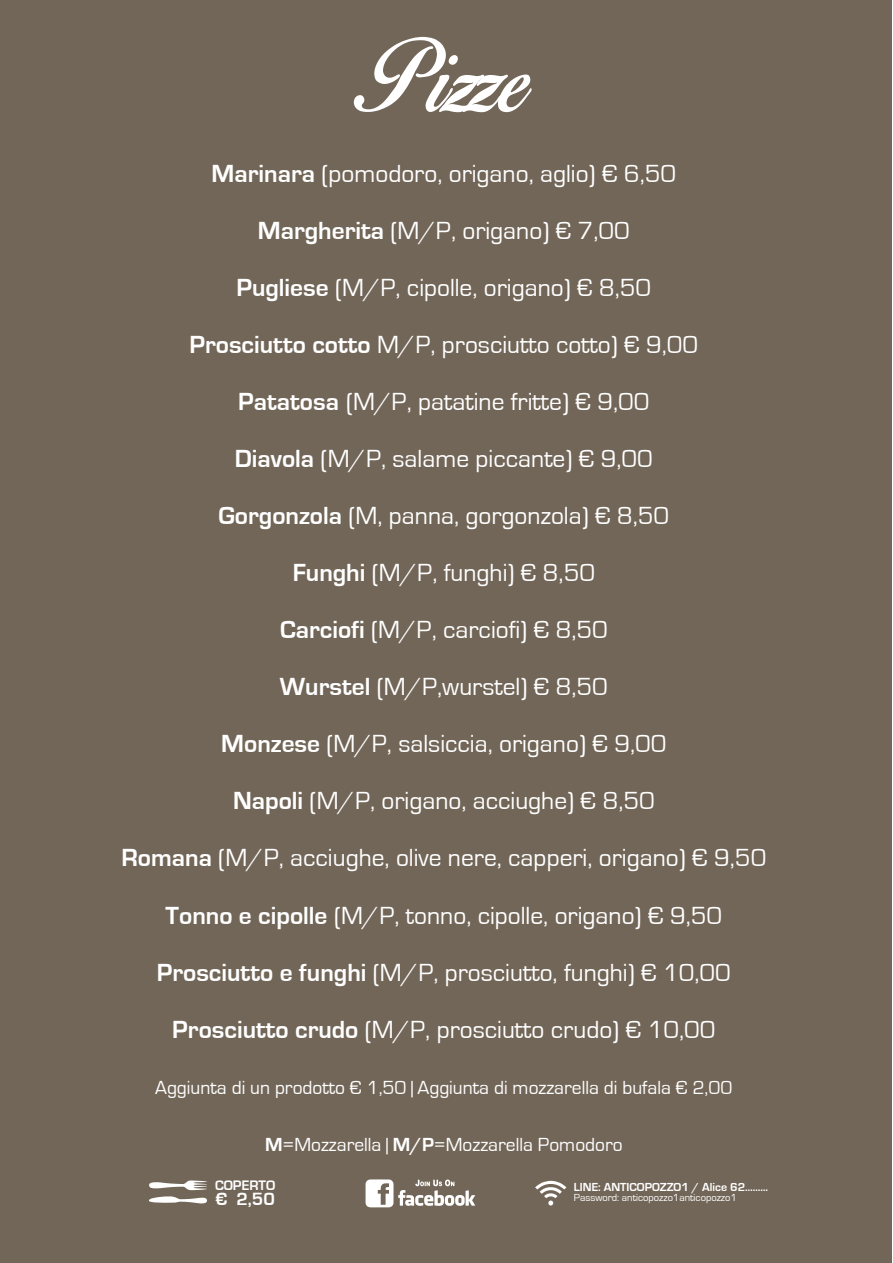
<style>
.page{position:relative;width:893px;height:1263px;background:#fff}
.page>*{position:absolute;margin:0;border:0;box-sizing:border-box;transform-origin:0 0}
.t1{font:25.5px "Eurostile";color:#fff}
.t2{font:19.5px "Eurostile";color:#fff}
.t3{font:700 18.3px "Eurostile";color:#fff}
.t4{font:700 14.25px "Eurostile";color:#fff}
.t5{font:700 12px "Eurostile";color:#fff}
.t6{font:10.5px "Eurostile";color:#fff}
.s1{font-weight:700}
</style>
<div class="page">
<div style="left:0;top:0;width:891px;height:1263px;background:#726658"></div>
<svg style="left:354px;top:37px;width:178px;height:75px"></svg>
<svg style="left:365px;top:1179px;width:110px;height:28px"></svg>
<svg style="left:149px;top:1196px;width:58px;height:7px"></svg>
<svg style="left:149px;top:1180px;width:58px;height:10px"></svg>
<svg style="left:535px;top:1181px;width:31px;height:8px"></svg>
<svg style="left:548px;top:1200px;width:6px;height:5px"></svg>
<svg style="left:540px;top:1185px;width:22px;height:9px"></svg>
<svg style="left:544px;top:1192px;width:13px;height:6px"></svg>
<p class="t1" style="left:212px;top:160px;width:466px"><span class="s1">Marinara</span> (pomodoro, origano, aglio) € 6,50</p>
<p class="t1" style="left:258px;top:217px;width:373px"><span class="s1">Margherita</span> (M/P, origano) € 7,00</p>
<p class="t1" style="left:236px;top:274px;width:416px"><span class="s1">Pugliese</span> (M/P, cipolle, origano) € 8,50</p>
<p class="t1" style="left:189px;top:331px;width:510px"><span class="s1">Prosciutto cotto</span> M/P, prosciutto cotto) € 9,00</p>
<p class="t1" style="left:238px;top:388px;width:413px"><span class="s1">Patatosa</span> (M/P, patatine fritte) € 9,00</p>
<p class="t1" style="left:235px;top:445px;width:420px"><span class="s1">Diavola</span> (M/P, salame piccante) € 9,00</p>
<p class="t1" style="left:218px;top:502px;width:452px"><span class="s1">Gorgonzola</span> (M, panna, gorgonzola) € 8,50</p>
<p class="t1" style="left:293px;top:559px;width:304px"><span class="s1">Funghi</span> (M/P, funghi) € 8,50</p>
<p class="t1" style="left:280px;top:616px;width:329px"><span class="s1">Carciofi</span> (M/P, carciofi) € 8,50</p>
<p class="t1" style="left:280px;top:673px;width:330px"><span class="s1">Wurstel</span> (M/P,wurstel) € 8,50</p>
<p class="t1" style="left:221px;top:730px;width:447px"><span class="s1">Monzese</span> (M/P, salsiccia, origano) € 9,00</p>
<p class="t1" style="left:233px;top:787px;width:423px"><span class="s1">Napoli</span> (M/P, origano, acciughe) € 8,50</p>
<p class="t1" style="left:121px;top:844px;width:646px"><span class="s1">Romana</span> (M/P, acciughe, olive nere, capperi, origano) € 9,50</p>
<p class="t1" style="left:166px;top:901px;width:558px"><span class="s1">Tonno e cipolle</span> (M/P, tonno, cipolle, origano) € 9,50</p>
<p class="t1" style="left:157px;top:958px;width:575px"><span class="s1">Prosciutto e funghi</span> (M/P, prosciutto, funghi) € 10,00</p>
<p class="t1" style="left:172px;top:1015px;width:544px"><span class="s1">Prosciutto crudo</span> (M/P, prosciutto crudo) € 10,00</p>
<p class="t2" style="left:155px;top:1077px;width:579px">Aggiunta di un prodotto € 1,50 | Aggiunta di mozzarella di bufala € 2,00</p>
<p class="t2" style="left:265px;top:1134px;width:359px"><span class="s1">M</span>=Mozzarella | <span class="s1">M/P</span>=Mozzarella Pomodoro</p>
<p class="t4" style="left:215px;top:1177px;width:62px">COPERTO</p>
<p class="t3" style="left:216px;top:1188px;width:61px">€ 2,50</p>
<p class="t5" style="left:574px;top:1180px;width:196px">LINE: ANTICOPOZZO1 / Alice 62………</p>
<p class="t6" style="left:574px;top:1192px;width:164px">Password: anticopozzo1anticopozzo1</p>
</div>
